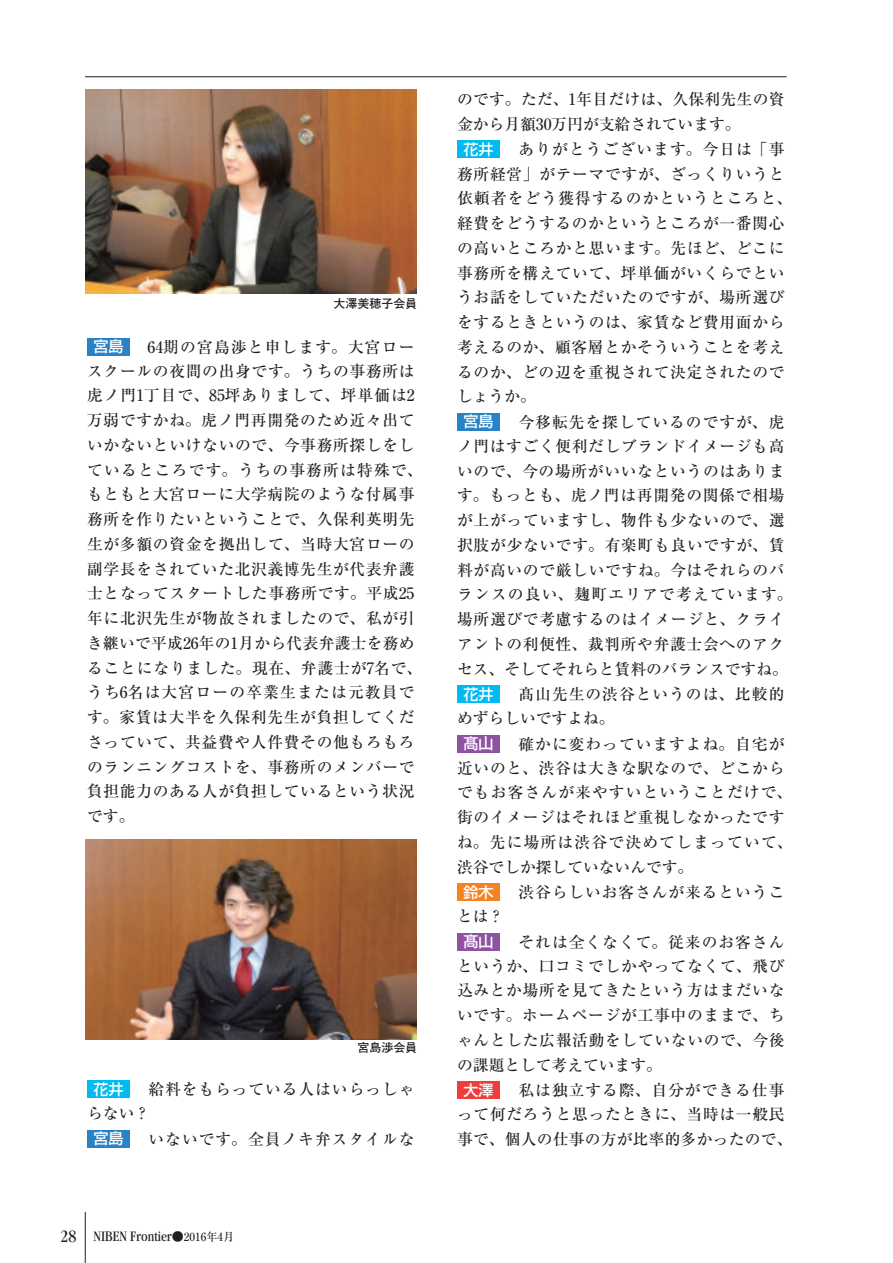
<style>
.page{position:relative;width:893px;height:1263px;background:#fff}
.page>*{position:absolute;margin:0;border:0;box-sizing:border-box;transform-origin:0 0}
.t1{font:15.75px/24.8px "Ryumin Pro Medium 90 pv RKSJ H";letter-spacing:.045em;color:#231f20}
.t2{font:15.75px "Ryumin Pro Medium 90 pv RKSJ H";letter-spacing:.065em;color:#231f20}
.t3{font:15.75px "Ryumin Pro Medium 90 pv RKSJ H";color:#231f20}
.t4{font:15.75px "Ryumin Pro Medium 90 pv RKSJ H";letter-spacing:.07em;color:#231f20}
.t5{font:15.75px "Ryumin Pro Medium 90 pv RKSJ H";letter-spacing:.075em;color:#231f20}
.t6{font:15.75px "Ryumin Pro Medium 90 pv RKSJ H";letter-spacing:.02em;color:#231f20}
.t7{font:15.75px "Ryumin Pro Medium 90 pv RKSJ H";letter-spacing:.015em;color:#231f20}
.t8{font:condensed 15px "Garamond";color:#231f20}
.t9{font:12px "Futo Go B101 Pro Bold 90 pv RKSJ H";color:#231f20}
.s1{font-family:"Shin Go Pro Medium 90 pv RKSJ H";font-size:15px;color:#fff}
.s2{font-size:18px}
.s3{font-family:"Ryumin Pro Medium 90 pv RKSJ H";font-stretch:normal;font-size:12px}
.s4{font-family:"Ryumin Pro Medium 90 pv RKSJ H";font-stretch:normal;font-size:11.25px}
</style>
<div class="page">
<div style="left:87px;top:338px;width:43px;height:17px;background:#2783c5"></div>
<div style="left:87px;top:1081px;width:43px;height:17px;background:#00baf1"></div>
<div style="left:87px;top:1130px;width:43px;height:17px;background:#2783c5"></div>
<div style="left:457px;top:141px;width:43px;height:17px;background:#00baf1"></div>
<div style="left:457px;top:413px;width:43px;height:17px;background:#2783c5"></div>
<div style="left:457px;top:685px;width:43px;height:17px;background:#00baf1"></div>
<div style="left:457px;top:735px;width:43px;height:17px;background:#8e52a1"></div>
<div style="left:457px;top:883px;width:43px;height:17px;background:#f58220"></div>
<div style="left:457px;top:933px;width:43px;height:17px;background:#8e52a1"></div>
<div style="left:457px;top:1081px;width:43px;height:17px;background:#ee3d3c"></div>
<img style="left:85px;top:89px;width:332px;height:204px">
<img style="left:85px;top:840px;width:332px;height:200px">
<hr style="left:85px;top:77px;width:702px;height:1px;background:#231f20">
<hr style="left:85px;top:1212px;width:1px;height:51px;background:#231f20">
<p class="t9" style="left:334px;top:299px;width:85px">大澤美穂子会員</p>
<p class="t1" style="left:87px;top:336px;width:337px;text-indent:6px"><span class="s1">宮島</span>　64期の宮島渉と申します。大宮ロースクールの夜間の出身です。うちの事務所は虎ノ門1丁目で、85坪ありまして、坪単価は2万弱ですかね。虎ノ門再開発のため近々出ていかないといけないので、今事務所探しをしているところです。うちの事務所は特殊で、もともと大宮ローに大学病院のような付属事務所を作りたいということで、久保利英明先生が多額の資金を拠出して、当時大宮ローの副学長をされていた北沢義博先生が代表弁護士となってスタートした事務所です。平成25年に北沢先生が物故されましたので、私が引き継いで平成26年の1月から代表弁護士を務めることになりました。現在、弁護士が7名で、うち6名は大宮ローの卒業生または元教員です。家賃は大半を久保利先生が負担してくださっていて、共益費や人件費その他もろもろのランニングコストを、事務所のメンバーで負担能力のある人が負担しているという状況です。</p>
<p class="t9" style="left:358px;top:1043px;width:61px">宮島渉会員</p>
<p class="t1" style="left:93px;top:1079px;width:323px"><span class="s1">花井</span>　給料をもらっている人はいらっしゃ</p>
<p class="t1" style="left:87px;top:1103px;width:64px">らない？</p>
<p class="t2" style="left:93px;top:1133px;width:323px"><span class="s1">宮島</span>　いないです。全員ノキ弁スタイルな</p>
<p class="t8" style="left:61px;top:1228px;width:175px"><span class="s2">28</span> NIBEN Frontier<span class="s3">●</span><span class="s4">2016年4月</span></p>
<p class="t6" style="left:457px;top:93px;width:329px">のです。ただ、1年目だけは、久保利先生の資</p>
<p class="t3" style="left:457px;top:118px;width:285px">金から月額30万円が支給されています。</p>
<p class="t4" style="left:463px;top:144px;width:323px"><span class="s1">花井</span>　ありがとうございます。今日は「事</p>
<p class="t1" style="left:457px;top:163px;width:329px">務所経営」がテーマですが、ざっくりいうと</p>
<p class="t4" style="left:457px;top:192px;width:337px">依頼者をどう獲得するのかというところと、</p>
<p class="t1" style="left:457px;top:213px;width:329px">経費をどうするのかというところが一番関心</p>
<p class="t1" style="left:457px;top:238px;width:329px">の高いところかと思います。先ほど、どこに</p>
<p class="t1" style="left:457px;top:262px;width:329px">事務所を構えていて、坪単価がいくらでとい</p>
<p class="t1" style="left:457px;top:287px;width:329px">うお話をしていただいたのですが、場所選び</p>
<p class="t1" style="left:457px;top:312px;width:329px">をするときというのは、家賃など費用面から</p>
<p class="t1" style="left:457px;top:337px;width:329px">考えるのか、顧客層とかそういうことを考え</p>
<p class="t1" style="left:457px;top:361px;width:329px">るのか、どの辺を重視されて決定されたので</p>
<p class="t1" style="left:457px;top:386px;width:80px">しょうか。</p>
<p class="t2" style="left:463px;top:416px;width:323px"><span class="s1">宮島</span>　今移転先を探しているのですが、虎</p>
<p class="t1" style="left:457px;top:436px;width:329px">ノ門はすごく便利だしブランドイメージも高</p>
<p class="t1" style="left:457px;top:460px;width:329px">いので、今の場所がいいなというのはありま</p>
<p class="t1" style="left:457px;top:485px;width:329px">す。もっとも、虎ノ門は再開発の関係で相場</p>
<p class="t1" style="left:457px;top:510px;width:329px">が上がっていますし、物件も少ないので、選</p>
<p class="t1" style="left:457px;top:535px;width:329px">択肢が少ないです。有楽町も良いですが、賃</p>
<p class="t1" style="left:457px;top:559px;width:329px">料が高いので厳しいですね。今はそれらのバ</p>
<p class="t5" style="left:457px;top:588px;width:337px">ランスの良い、麹町エリアで考えています。</p>
<p class="t1" style="left:457px;top:609px;width:329px">場所選びで考慮するのはイメージと、クライ</p>
<p class="t1" style="left:457px;top:634px;width:329px">アントの利便性、裁判所や弁護士会へのアク</p>
<p class="t3" style="left:457px;top:663px;width:332px">セス、そしてそれらと賃料のバランスですね。</p>
<p class="t2" style="left:463px;top:688px;width:323px"><span class="s1">花井</span>　髙山先生の渋谷というのは、比較的</p>
<p class="t3" style="left:457px;top:712px;width:159px">めずらしいですよね。</p>
<p class="t2" style="left:463px;top:738px;width:323px"><span class="s1">髙山</span>　確かに変わっていますよね。自宅が</p>
<p class="t1" style="left:457px;top:757px;width:329px">近いのと、渋谷は大きな駅なので、どこから</p>
<p class="t4" style="left:457px;top:786px;width:337px">でもお客さんが来やすいということだけで、</p>
<p class="t1" style="left:457px;top:807px;width:329px">街のイメージはそれほど重視しなかったです</p>
<p class="t5" style="left:457px;top:836px;width:337px">ね。先に場所は渋谷で決めてしまっていて、</p>
<p class="t3" style="left:457px;top:861px;width:238px">渋谷でしか探していないんです。</p>
<p class="t1" style="left:463px;top:882px;width:323px"><span class="s1">鈴木</span>　渋谷らしいお客さんが来るというこ</p>
<p class="t1" style="left:457px;top:906px;width:49px">とは？</p>
<p class="t2" style="left:463px;top:936px;width:323px"><span class="s1">髙山</span>　それは全くなくて。従来のお客さん</p>
<p class="t1" style="left:457px;top:955px;width:329px">というか、口コミでしかやってなくて、飛び</p>
<p class="t1" style="left:457px;top:980px;width:329px">込みとか場所を見てきたという方はまだいな</p>
<p class="t1" style="left:457px;top:1005px;width:329px">いです。ホームページが工事中のままで、ち</p>
<p class="t1" style="left:457px;top:1030px;width:329px">ゃんとした広報活動をしていないので、今後</p>
<p class="t3" style="left:457px;top:1059px;width:206px">の課題として考えています。</p>
<p class="t2" style="left:463px;top:1084px;width:323px"><span class="s1">大澤</span>　私は独立する際、自分ができる仕事</p>
<p class="t1" style="left:457px;top:1104px;width:329px">って何だろうと思ったときに、当時は一般民</p>
<p class="t7" style="left:457px;top:1133px;width:337px">事で、個人の仕事の方が比率的多かったので、</p>
</div>
